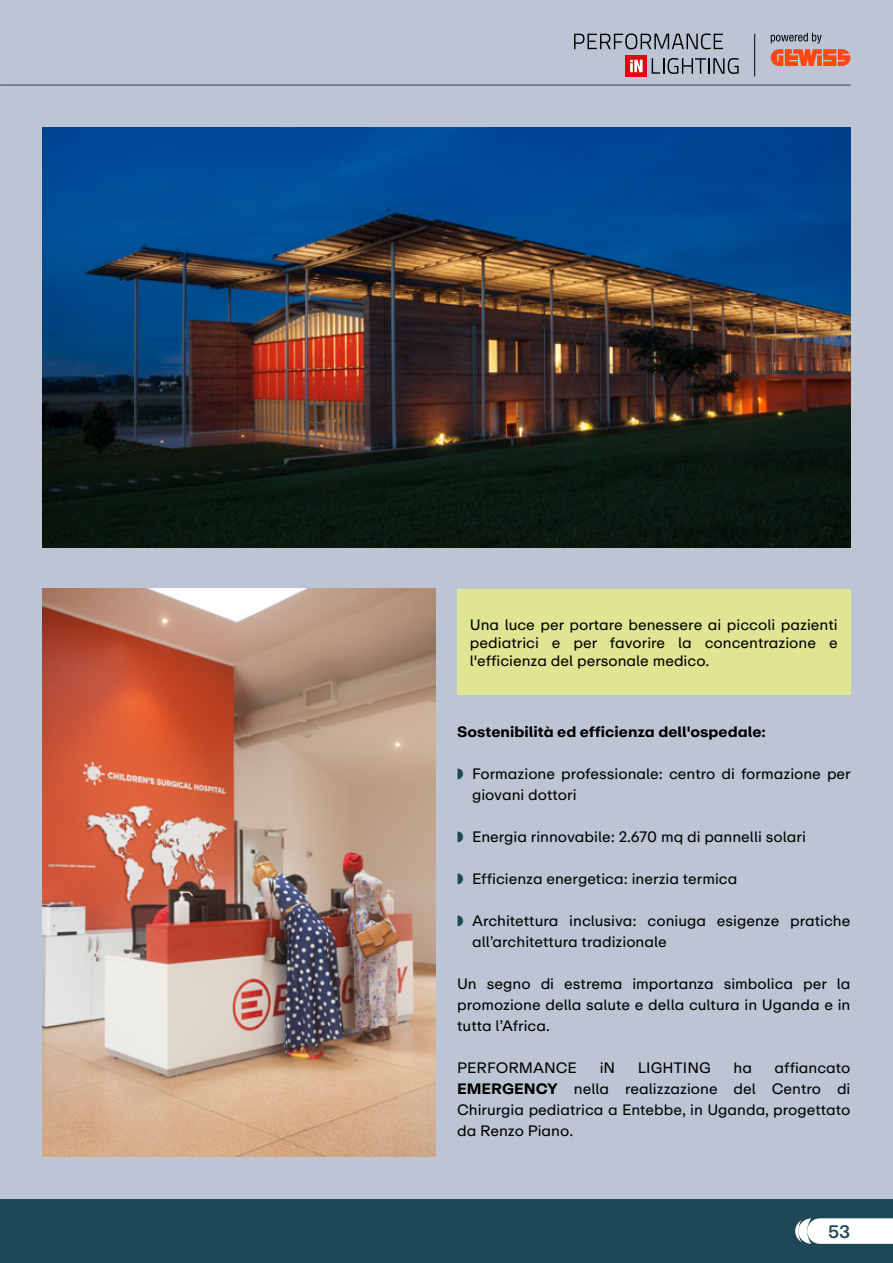
<style>
.page{position:relative;width:893px;height:1263px;background:#fff}
.page>*{position:absolute;margin:0;border:0;box-sizing:border-box;transform-origin:0 0}
.t1{font:500 18px "ABC Repro";color:#1e4855}
.t2{font:15px/21px "ABC Repro";color:#000;text-align:justify}
.t3{font:700 15px "ABC Repro";color:#000}
.s1{color:#1e4855}
.s2{font-weight:700}
</style>
<div class="page">
<div style="left:0;top:0;width:893px;height:1199px;background:#bcc5d4"></div>
<div style="left:0;top:1199px;width:893px;height:64px;background:#1e4855"></div>
<svg style="left:795px;top:1218px;width:98px;height:26px;background:#edf0f1"></svg>
<hr style="left:0;top:85px;width:850px;height:1px;background:#1e4855">
<svg style="left:574px;top:33px;width:149px;height:16px"></svg>
<div style="left:626px;top:55px;width:21px;height:21px;background:#e30613"></div>
<svg style="left:630px;top:60px;width:13px;height:12px"></svg>
<svg style="left:652px;top:58px;width:87px;height:16px"></svg>
<hr style="left:754px;top:34px;width:1px;height:42px;background:#000">
<svg style="left:771px;top:33px;width:51px;height:10px"></svg>
<svg style="left:771px;top:49px;width:79px;height:17px"></svg>
<img style="left:43px;top:128px;width:807px;height:420px">
<img style="left:43px;top:589px;width:393px;height:568px">
<div style="left:457px;top:589px;width:393px;height:106px;background:#dfe592"></div>
<p class="t2" style="left:470px;top:616px;width:369px;line-height:18px">Una luce per portare benessere ai piccoli pazienti pediatrici e per favorire la concentrazione e l'efficienza del personale medico.</p>
<p class="t3" style="left:457px;top:721px;width:310px">Sostenibilità ed efficienza dell'ospedale:</p>
<p class="t2" style="left:472px;top:763px;width:380px;text-indent:-15px"><span class="s1">◗</span> Formazione professionale: centro di formazione per giovani dottori</p>
<p class="t2" style="left:457px;top:826px;width:350px"><span class="s1">◗</span> Energia rinnovabile: 2.670 mq di pannelli solari</p>
<p class="t2" style="left:457px;top:868px;width:282px"><span class="s1">◗</span> Efficienza energetica: inerzia termica</p>
<p class="t2" style="left:472px;top:910px;width:380px;text-indent:-15px"><span class="s1">◗</span> Architettura inclusiva: coniuga esigenze pratiche all’architettura tradizionale</p>
<p class="t2" style="left:457px;top:973px;width:395px">Un segno di estrema importanza simbolica per la promozione della salute e della cultura in Uganda e in tutta l’Africa.</p>
<p class="t2" style="left:457px;top:1057px;width:121px">PERFORMANCE</p>
<p class="t2" style="left:600px;top:1057px;width:17px">iN</p>
<p class="t2" style="left:638px;top:1057px;width:75px">LIGHTING</p>
<p class="t2" style="left:733px;top:1057px;width:20px">ha</p>
<p class="t2" style="left:457px;top:1057px;width:395px;text-indent:317px">affiancato <span class="s2">EMERGENCY</span> nella realizzazione del Centro di Chirurgia pediatrica a Entebbe, in Uganda, progettato da Renzo Piano.</p>
<p class="t1" style="left:828px;top:1220px;width:24px">53</p>
</div>
